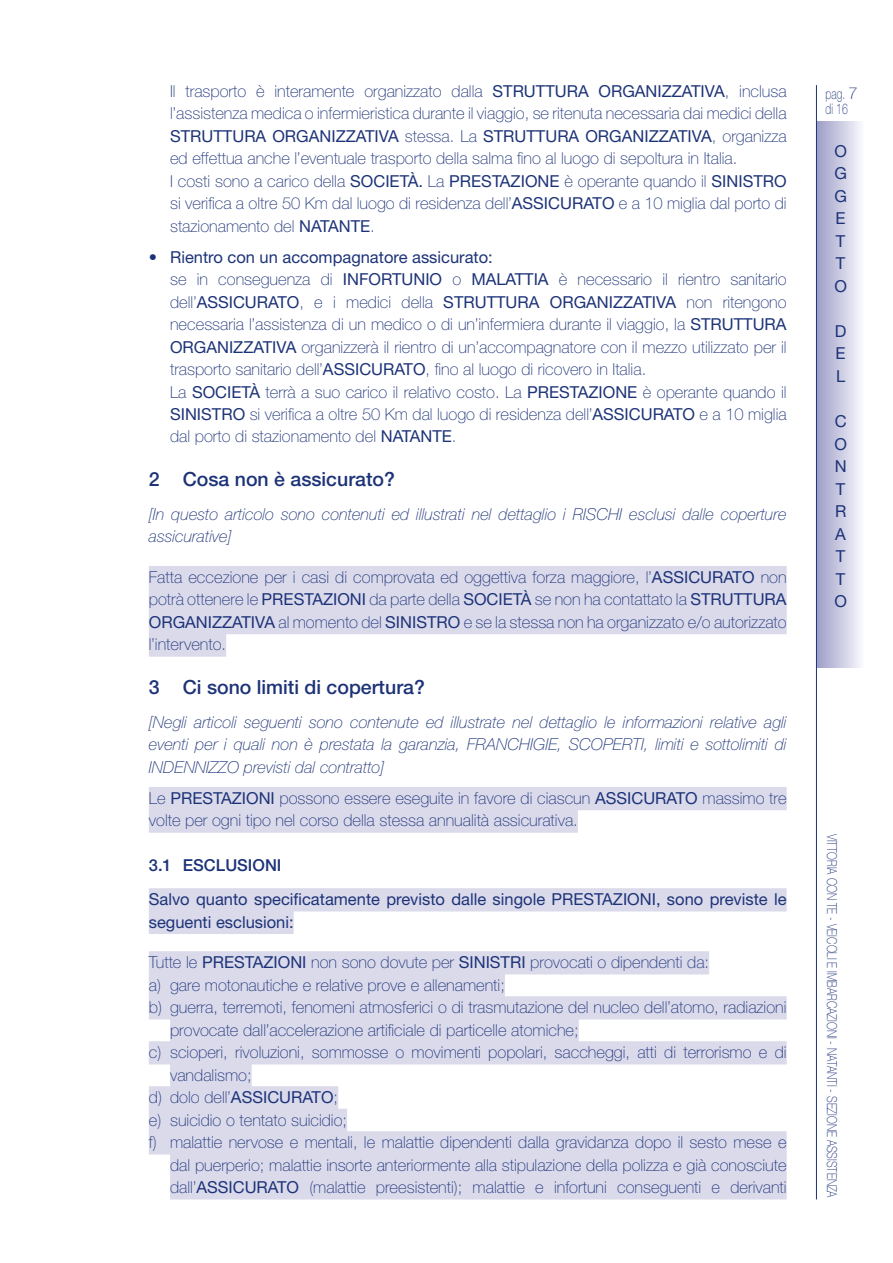
<style>
.page{position:relative;width:893px;height:1263px;background:#fff}
.page>*{position:absolute;margin:0;border:0;box-sizing:border-box;transform-origin:0 0}
.t1{font:500 19.5px "Helvetica Neue LT Std";color:#1d3378}
.t2{font:100 16.5px/22.5px "Helvetica Neue LT Std";color:#1d3378}
.t3{font:italic 100 16.5px/22.5px "Helvetica Neue LT Std";color:#1d3378}
.t4{font:16.5px/22.5px "Helvetica Neue LT Std";color:#1d3378;text-align:justify}
.t5{font:500 16.5px "Helvetica Neue LT Std";color:#1d3378}
.t6{font:100 14.7px/15px "Helvetica Neue LT Std";letter-spacing:.01em;color:#1d3378;scale:.71 1}
.t7{font:100 13.65px "Helvetica Neue LT Std";color:#1d3378;scale:.77 1}
.s1{font-weight:400}
.s2{font-size:16.5px}
</style>
<div class="page">
<div style="left:149px;top:566px;width:638px;height:23px;background:#dadaeb"></div>
<div style="left:149px;top:588px;width:638px;height:24px;background:#dadaeb"></div>
<div style="left:149px;top:611px;width:638px;height:23px;background:#dadaeb"></div>
<div style="left:149px;top:633px;width:77px;height:24px;background:#dadaeb"></div>
<div style="left:149px;top:787px;width:638px;height:23px;background:#dadaeb"></div>
<div style="left:149px;top:809px;width:429px;height:24px;background:#dadaeb"></div>
<div style="left:149px;top:888px;width:638px;height:23px;background:#dadaeb"></div>
<div style="left:149px;top:911px;width:145px;height:23px;background:#dadaeb"></div>
<div style="left:149px;top:951px;width:560px;height:23px;background:#dadaeb"></div>
<div style="left:149px;top:974px;width:356px;height:23px;background:#dadaeb"></div>
<div style="left:149px;top:996px;width:638px;height:23px;background:#dadaeb"></div>
<div style="left:170px;top:1019px;width:409px;height:23px;background:#dadaeb"></div>
<div style="left:149px;top:1041px;width:638px;height:23px;background:#dadaeb"></div>
<div style="left:170px;top:1064px;width:82px;height:23px;background:#dadaeb"></div>
<div style="left:149px;top:1086px;width:189px;height:23px;background:#dadaeb"></div>
<div style="left:149px;top:1109px;width:198px;height:23px;background:#dadaeb"></div>
<div style="left:149px;top:1131px;width:638px;height:23px;background:#dadaeb"></div>
<div style="left:170px;top:1154px;width:617px;height:23px;background:#dadaeb"></div>
<div style="left:170px;top:1176px;width:617px;height:23px;background:#dadaeb"></div>
<div style="left:816px;top:121px;width:49px;height:546px;background:linear-gradient(to right,#9c9cc6,#fdfcff)"></div>
<hr style="left:816px;top:85px;width:1px;height:1114px;background:#1d3378">
<p class="t2" style="left:170px;top:80px;width:618px">Il trasporto è interamente organizzato dalla <span class="s1">STRUTTURA ORGANIZZATIVA</span>, inclusa l’assistenza medica o infermieristica durante il viaggio, se ritenuta necessaria dai medici della <span class="s1">STRUTTURA ORGANIZZATIVA</span> stessa. La <span class="s1">STRUTTURA ORGANIZZATIVA</span>, organizza ed effettua anche l’eventuale trasporto della salma fino al luogo di sepoltura in Italia.<br>I costi sono a carico della <span class="s1">SOCIETÀ.</span> La <span class="s1">PRESTAZIONE</span> è operante quando il <span class="s1">SINISTRO </span>si verifica a oltre 50 Km dal luogo di residenza dell’<span class="s1">ASSICURATO</span> e a 10 miglia dal porto di stazionamento del <span class="s1">NATANTE</span>.</p>
<p class="t2" style="left:170px;top:245px;width:618px;text-indent:-21px">• <span class="s1">Rientro con un accompagnatore assicurato:<br></span>se in conseguenza di <span class="s1">INFORTUNIO</span> o <span class="s1">MALATTIA</span> è necessario il rientro sanitario dell’<span class="s1">ASSICURATO</span>, e i medici della <span class="s1">STRUTTURA ORGANIZZATIVA</span> non ritengono necessaria l’assistenza di un medico o di un’infermiera durante il viaggio, la <span class="s1">STRUTTURA ORGANIZZATIVA</span> organizzerà il rientro di un’accompagnatore con il mezzo utilizzato per il trasporto sanitario dell’<span class="s1">ASSICURATO</span>, fino al luogo di ricovero in Italia.<br>La <span class="s1">SOCIETÀ</span> terrà a suo carico il relativo costo. La <span class="s1">PRESTAZIONE</span> è operante quando il <span class="s1">SINISTRO</span> si verifica a oltre 50 Km dal luogo di residenza dell’<span class="s1">ASSICURATO</span> e a 10 miglia dal porto di stazionamento del <span class="s1">NATANTE</span>.</p>
<p class="t1" style="left:149px;top:467px;width:248px">2 Cosa non è assicurato?</p>
<p class="t3" style="left:149px;top:503px;width:639px">[In questo articolo sono contenuti ed illustrati nel dettaglio i RISCHI esclusi dalle coperture assicurative]</p>
<p class="t2" style="left:149px;top:566px;width:639px;text-align:justify">Fatta eccezione per i casi di comprovata ed oggettiva forza maggiore, l’<span class="s1">ASSICURATO</span> non potrà ottenere le <span class="s1">PRESTAZIONI</span> da parte della <span class="s1">SOCIETÀ</span> se non ha contattato la <span class="s1">STRUTTURA ORGANIZZATIVA</span> al momento del <span class="s1">SINISTRO</span> e se la stessa non ha organizzato e/o autorizzato l’intervento.</p>
<p class="t1" style="left:149px;top:675px;width:278px">3 Ci sono limiti di copertura?</p>
<p class="t3" style="left:149px;top:711px;width:639px;text-align:justify">[Negli articoli seguenti sono contenute ed illustrate nel dettaglio le informazioni relative agli eventi per i quali non è prestata la garanzia, FRANCHIGIE, SCOPERTI, limiti e sottolimiti di INDENNIZZO previsti dal contratto]</p>
<p class="t2" style="left:149px;top:787px;width:639px">Le <span class="s1">PRESTAZIONI</span> possono essere eseguite in favore di ciascun <span class="s1">ASSICURATO</span> massimo tre volte per ogni tipo nel corso della stessa annualità assicurativa.</p>
<p class="t5" style="left:149px;top:856px;width:134px">3.1 ESCLUSIONI</p>
<p class="t4" style="left:149px;top:888px;width:639px">Salvo quanto specificatamente previsto dalle singole PRESTAZIONI, sono previste le seguenti esclusioni:</p>
<p class="t2" style="left:149px;top:951px;width:562px">Tutte le <span class="s1">PRESTAZIONI</span> non sono dovute per <span class="s1">SINISTRI</span> provocati o dipendenti da:</p>
<p class="t2" style="left:149px;top:973px;width:358px">a) gare motonautiche e relative prove e allenamenti;</p>
<p class="t2" style="left:149px;top:996px;width:639px">b) guerra, terremoti, fenomeni atmosferici o di trasmutazione del nucleo dell’atomo, radiazioni</p>
<p class="t2" style="left:170px;top:1018px;width:410px">provocate dall’accelerazione artificiale di particelle atomiche;</p>
<p class="t2" style="left:149px;top:1041px;width:639px">c) scioperi, rivoluzioni, sommosse o movimenti popolari, saccheggi, atti di terrorismo e di</p>
<p class="t2" style="left:170px;top:1063px;width:83px">vandalismo;</p>
<p class="t2" style="left:149px;top:1086px;width:191px">d) dolo dell’<span class="s1">ASSICURATO</span>;</p>
<p class="t2" style="left:149px;top:1108px;width:200px">e) suicidio o tentato suicidio;</p>
<p class="t2" style="left:149px;top:1131px;width:639px">f) malattie nervose e mentali, le malattie dipendenti dalla gravidanza dopo il sesto mese e</p>
<p class="t2" style="left:170px;top:1153px;width:618px">dal puerperio; malattie insorte anteriormente alla stipulazione della polizza e già conosciute</p>
<p class="t2" style="left:170px;top:1176px;width:618px">dall’<span class="s1">ASSICURATO</span> (malattie preesistenti); malattie e infortuni conseguenti e derivanti</p>
<p class="t6" style="left:825px;top:86px;width:47px">pag. <span class="s2">7 </span>di 16</p>
<p class="t4" style="left:834px;top:140px;width:14px">O G G E T T O</p>
<p class="t4" style="left:835px;top:320px;width:13px">D E L</p>
<p class="t4" style="left:834px;top:410px;width:14px">C O N T R A T T O</p>
<p class="t7" style="left:840px;top:834px;width:475px;rotate:90deg">VITTORIA CON TE - VEICOLI E IMBARCAZIONI - NATANTI - SEZIONE ASSISTENZA</p>
</div>
